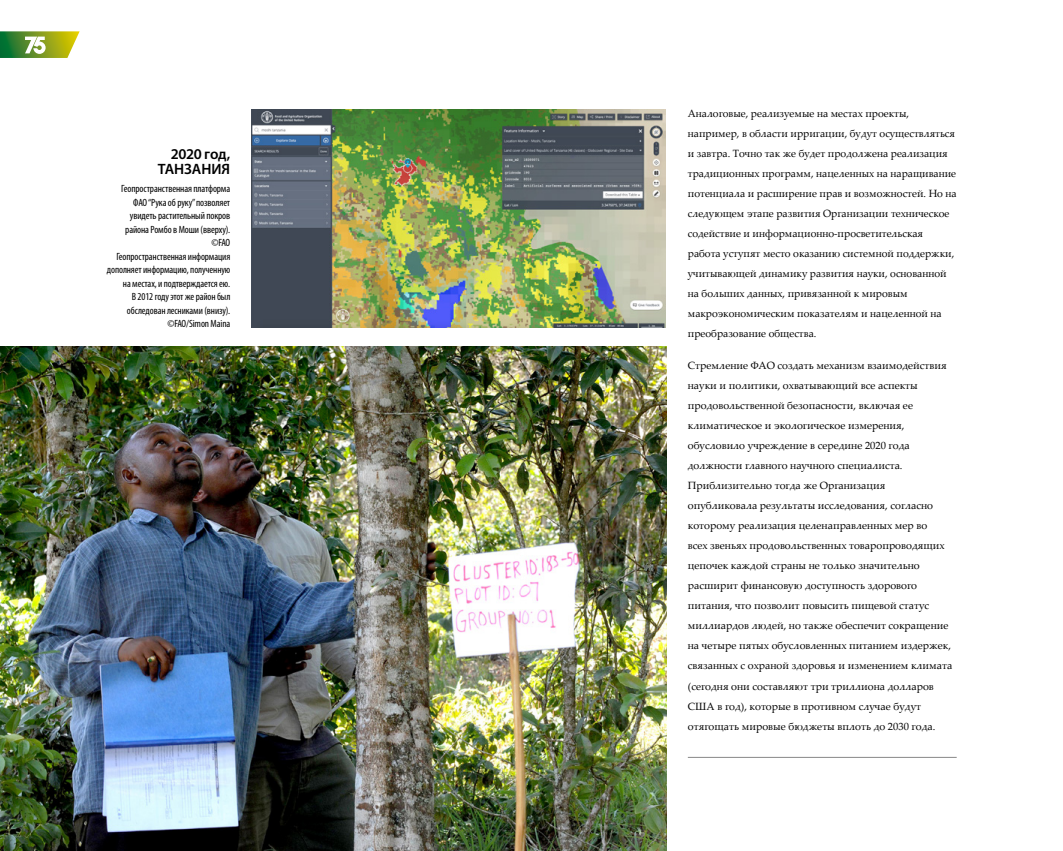
<style>
.page{position:relative;width:1063px;height:851px;background:#fff}
.page>*{position:absolute;margin:0;border:0;box-sizing:border-box;transform-origin:0 0}
.t1{font:600 15px/15px "Myriad Pro";letter-spacing:-.015em;color:#000;text-align:right}
.t2{font:10.5px/20px "Palatino Linotype";color:#000}
.t3{font:condensed 10.5px/13.5px "Myriad Pro";letter-spacing:-.01em;color:#000;text-align:right}
</style>
<div class="page">
<svg style="left:0;top:31px;width:80px;height:27px"></svg>
<hr style="left:688px;top:757px;width:269px;height:1px;background:#878787">
<img style="left:252px;top:109px;width:413px;height:218px">
<img style="left:0;top:346px;width:666px;height:504px">
<h1 class="t1" style="left:158px;top:146px;width:74px">2020 год,<br>ТАНЗАНИЯ</h1>
<p class="t3" style="left:107px;top:182px;width:125px">Геопространственная платформа<br>ФАО “Рука об руку” позволяет увидеть растительный покров района Ромбо в Моши (вверху). ©FAO<br>Геопространственная информация дополняет информацию, полученную на местах, и подтверждается ею.<br>В 2012 году этот же район был обследован лесниками (внизу). ©FAO/Simon Maina</p>
<p class="t2" style="left:688px;top:103px;width:270px">Аналоговые, реализуемые на местах проекты, например, в области ирригации, будут осуществляться и завтра. Точно так же будет продолжена реализация традиционных программ, нацеленных на наращивание потенциала и расширение прав и возможностей. Но на следующем этапе развития Организации техническое содействие и информационно-просветительская работа уступят место оказанию системной поддержки, учитывающей динамику развития науки, основанной на больших данных, привязанной к мировым макроэкономическим показателям и нацеленной на преобразование общества.</p>
<p class="t2" style="left:688px;top:355px;width:266px">Стремление ФАО создать механизм взаимодействия науки и политики, охватывающий все аспекты продовольственной безопасности, включая ее климатическое и экологическое измерения, обусловило учреждение в середине 2020 года должности главного научного специалиста.<br>Приблизительно тогда же Организация опубликовала результаты исследования, согласно которому реализация целенаправленных мер во<br>всех звеньях продовольственных товаропроводящих цепочек каждой страны не только значительно расширит финансовую доступность здорового питания, что позволит повысить пищевой статус миллиардов людей, но также обеспечит сокращение на четыре пятых обусловленных питанием издержек, связанных с охраной здоровья и изменением климата (сегодня они составляют три триллиона долларов США в год), которые в противном случае будут отягощать мировые бюджеты вплоть до 2030 года.</p>
</div>
